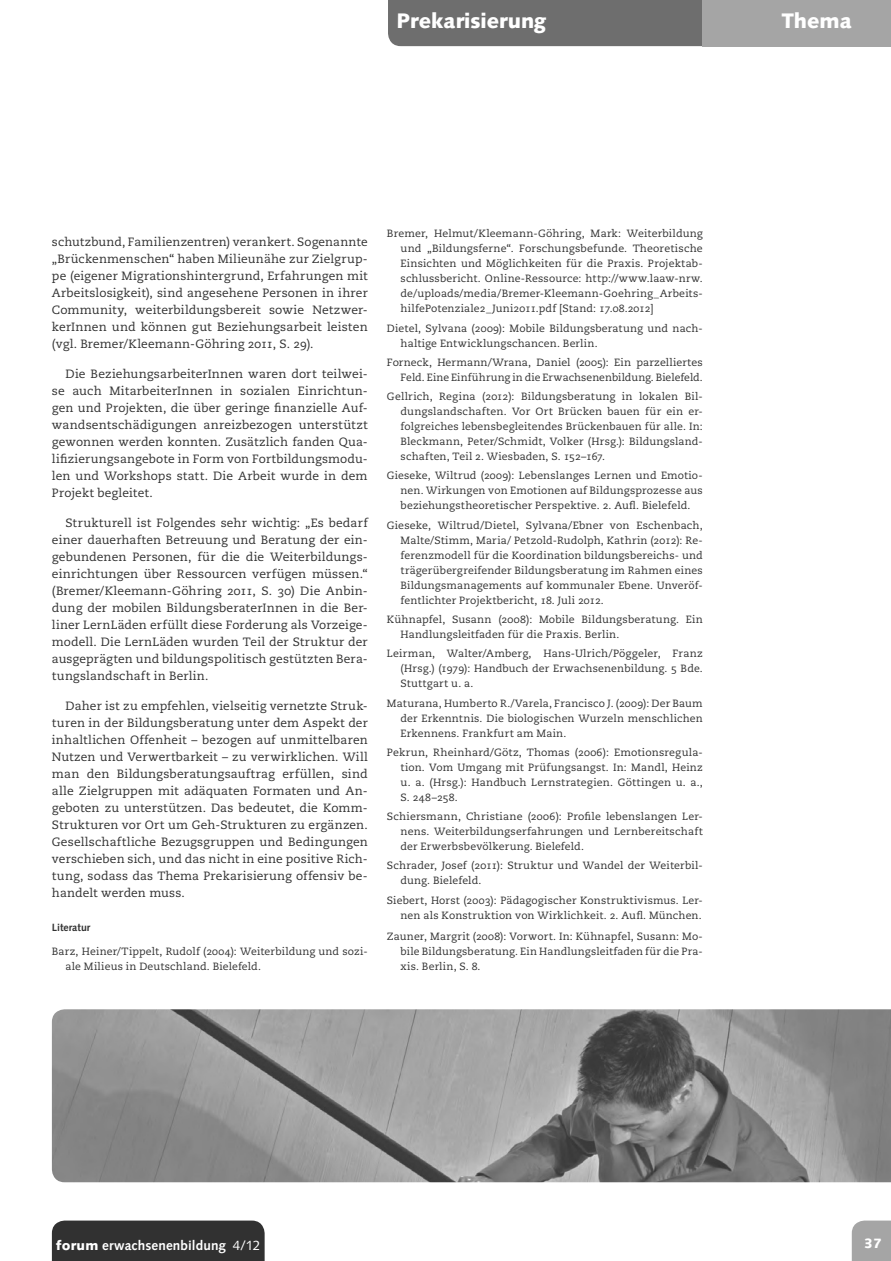
<style>
.page{position:relative;width:891px;height:1261px;background:#fff}
.page>*{position:absolute;margin:0;border:0;box-sizing:border-box;transform-origin:0 0}
.t1{font:900 21px "Syntax LT Std";color:#fff}
.t2{font:700 13.5px "Syntax LT Std";letter-spacing:.01em;color:#fff}
.t3{font:900 13.5px "Syntax LT Std";color:#fff}
.t4{font:12px/17px "Caecilia LT Std";letter-spacing:.01em;color:#313131;text-align:justify}
.t5{font:10.5px/15px "Caecilia LT Std";letter-spacing:.015em;color:#313131;text-align:justify}
.t6{font:700 10.5px "Syntax LT Std";color:#313131}
.s1{font-weight:900}
.s2{font-weight:400}
</style>
<div class="page">
<div style="left:388px;top:0;width:314px;height:46px;background:#6e6e6e"></div>
<div style="left:702px;top:0;width:188px;height:46px;background:#a5a5a5"></div>
<svg style="left:851px;top:1220px;width:39px;height:40px;background:#aaa"></svg>
<div style="left:52px;top:1220px;width:212px;height:40px;background:#313131"></div>
<img style="left:52px;top:1009px;width:838px;height:172px">
<h1 class="t1" style="left:396px;top:12px;width:151px">Prekarisierung</h1>
<h1 class="t1" style="left:781px;top:12px;width:71px">Thema</h1>
<p class="t4" style="left:52px;top:234px;width:317px">schutzbund, Familienzentren) verankert. Sogenannte „Brückenmenschen“ haben Milieunähe zur Zielgrup&shy;pe (eigener Migrationshintergrund, Erfahrungen mit Arbeitslosigkeit), sind angesehene Personen in ihrer Community, weiterbildungsbereit sowie Netzwer&shy;kerInnen und können gut Beziehungsarbeit leisten (vgl. Bremer/Kleemann-Göhring 2011, S. 29).</p>
<p class="t4" style="left:52px;top:366px;width:317px;text-indent:14px">Die BeziehungsarbeiterInnen waren dort teilwei&shy;se auch MitarbeiterInnen in sozialen Einrichtun&shy;gen und Projekten, die über geringe finanzielle Auf&shy;wandsentschädigungen anreizbezogen unterstützt gewonnen werden konnten. Zusätzlich fanden Qua&shy;lifizierungsangebote in Form von Fortbildungsmodu&shy;len und Workshops statt. Die Arbeit wurde in dem Projekt begleitet.</p>
<p class="t4" style="left:52px;top:515px;width:317px;text-indent:14px">Strukturell ist Folgendes sehr wichtig: „Es bedarf einer dauerhaften Betreuung und Beratung der ein&shy;gebundenen Personen, für die die Weiterbildungs&shy;einrichtungen über Ressourcen verfügen müssen.“ (Bremer/Kleemann-Göhring 2011, S. 30) Die Anbin&shy;dung der mobilen BildungsberaterInnen in die Ber&shy;liner LernLäden erfüllt diese Forderung als Vorzeige&shy;modell. Die LernLäden wurden Teil der Struktur der ausgeprägten und bildungspolitisch gestützten Bera&shy;tungslandschaft in Berlin.</p>
<p class="t4" style="left:52px;top:698px;width:317px;text-indent:14px">Daher ist zu empfehlen, vielseitig vernetzte Struk&shy;turen in der Bildungsberatung unter dem Aspekt der inhaltlichen Offenheit – bezogen auf unmittelbaren Nutzen und Verwertbarkeit – zu verwirklichen. Will man den Bildungsberatungsauftrag erfüllen, sind alle Zielgruppen mit adäquaten Formaten und An&shy;geboten zu unterstützen. Das bedeutet, die Komm-Strukturen vor Ort um Geh-Strukturen zu ergänzen.<br>Gesellschaftliche Bezugsgruppen und Bedingungen verschieben sich, und das nicht in eine positive Rich&shy;tung, sodass das Thema Prekarisierung offensiv be&shy;handelt werden muss.</p>
<p class="t6" style="left:52px;top:923px;width:40px">Literatur</p>
<p class="t5" style="left:65px;top:944px;width:304px;text-indent:-14px">Barz, Heiner/Tippelt, Rudolf (2004): Weiterbildung und sozi&shy;ale Milieus in Deutschland. Bielefeld.</p>
<p class="t5" style="left:400px;top:227px;width:304px;text-indent:-14px">Bremer, Helmut/Kleemann-Göhring, Mark: Weiterbildung und „Bildungsferne“. Forschungsbefunde. Theoretische Einsichten und Möglichkeiten für die Praxis. Projektab&shy;schlussbericht. Online-Ressource: http://www.laaw-nrw. de/uploads/media/Bremer-Kleemann-Goehring_Arbeits&shy;hilfePotenziale2_Juni2011.pdf [Stand: 17.08.2012]</p>
<p class="t5" style="left:400px;top:321px;width:304px;text-indent:-14px">Dietel, Sylvana (2009): Mobile Bildungsberatung und nach&shy;haltige Entwicklungschancen. Berlin.</p>
<p class="t5" style="left:387px;top:355px;width:317px;text-align:right">Forneck, Hermann/Wrana, Daniel (2005): Ein parzelliertes<br>Feld. Eine Einführung in die Erwachsenenbildung. Bielefeld.</p>
<p class="t5" style="left:400px;top:389px;width:304px;text-indent:-14px">Gellrich, Regina (2012): Bildungsberatung in lokalen Bil&shy;dungslandschaften. Vor Ort Brücken bauen für ein er&shy;folgreiches lebensbegleitendes Brückenbauen für alle. In:<br>Bleckmann, Peter/Schmidt, Volker (Hrsg.): Bildungsland&shy;schaften, Teil 2. Wiesbaden, S. 152–167.</p>
<p class="t5" style="left:400px;top:469px;width:304px;text-indent:-14px">Gieseke, Wiltrud (2009): Lebenslanges Lernen und Emotio&shy;nen. Wirkungen von Emotionen auf Bildungsprozesse aus beziehungstheoretischer Perspektive. 2. Aufl. Bielefeld.</p>
<p class="t5" style="left:400px;top:518px;width:304px;text-indent:-14px">Gieseke, Wiltrud/Dietel, Sylvana/Ebner von Eschenbach, Malte/Stimm, Maria/ Petzold-Rudolph, Kathrin (2012): Re&shy;ferenzmodell für die Koordination bildungsbereichs- und trägerübergreifender Bildungsberatung im Rahmen eines Bildungsmanagements auf kommunaler Ebene. Unveröf&shy;fentlichter Projektbericht, 18. Juli 2012.</p>
<p class="t5" style="left:400px;top:612px;width:304px;text-indent:-14px">Kühnapfel, Susann (2008): Mobile Bildungsberatung. Ein<br>Handlungsleitfaden für die Praxis. Berlin.</p>
<p class="t5" style="left:400px;top:646px;width:304px;text-indent:-14px">Leirman, Walter/Amberg, Hans-Ulrich/Pöggeler, Franz (Hrsg.) (1979): Handbuch der Erwachsenenbildung. 5 Bde.<br>Stuttgart u. a.</p>
<p class="t5" style="left:400px;top:696px;width:304px;text-indent:-14px">Maturana, Humberto R./Varela, Francisco J. (2009): Der Baum der Erkenntnis. Die biologischen Wurzeln menschlichen Erkennens. Frankfurt am Main.</p>
<p class="t5" style="left:400px;top:745px;width:304px;text-indent:-14px">Pekrun, Rheinhard/Götz, Thomas (2006): Emotionsregula&shy;tion. Vom Umgang mit Prüfungsangst. In: Mandl, Heinz u. a. (Hrsg.): Handbuch Lernstrategien. Göttingen u. a., S. 248–258.</p>
<p class="t5" style="left:400px;top:809px;width:304px;text-indent:-14px">Schiersmann, Christiane (2006): Profile lebenslangen Ler&shy;nens. Weiterbildungserfahrungen und Lernbereitschaft der Erwerbsbevölkerung. Bielefeld.</p>
<p class="t5" style="left:400px;top:858px;width:304px;text-indent:-14px">Schrader, Josef (2011): Struktur und Wandel der Weiterbil&shy;dung. Bielefeld.</p>
<p class="t5" style="left:387px;top:893px;width:317px;text-align:right">Siebert, Horst (2003): Pädagogischer Konstruktivismus. Ler&shy;nen als Konstruktion von Wirklichkeit. 2. Aufl. München.</p>
<p class="t5" style="left:400px;top:929px;width:304px;text-indent:-14px">Zauner, Margrit (2008): Vorwort. In: Kühnapfel, Susann: Mo&shy;bile Bildungsberatung. Ein Handlungsleitfaden für die Pra&shy;xis. Berlin, S. 8.</p>
<p class="t2" style="left:56px;top:1239px;width:205px"><span class="s1">forum</span> erwachsenenbildung <span class="s2">4/12</span></p>
<p class="t3" style="left:864px;top:1237px;width:19px">37</p>
</div>
